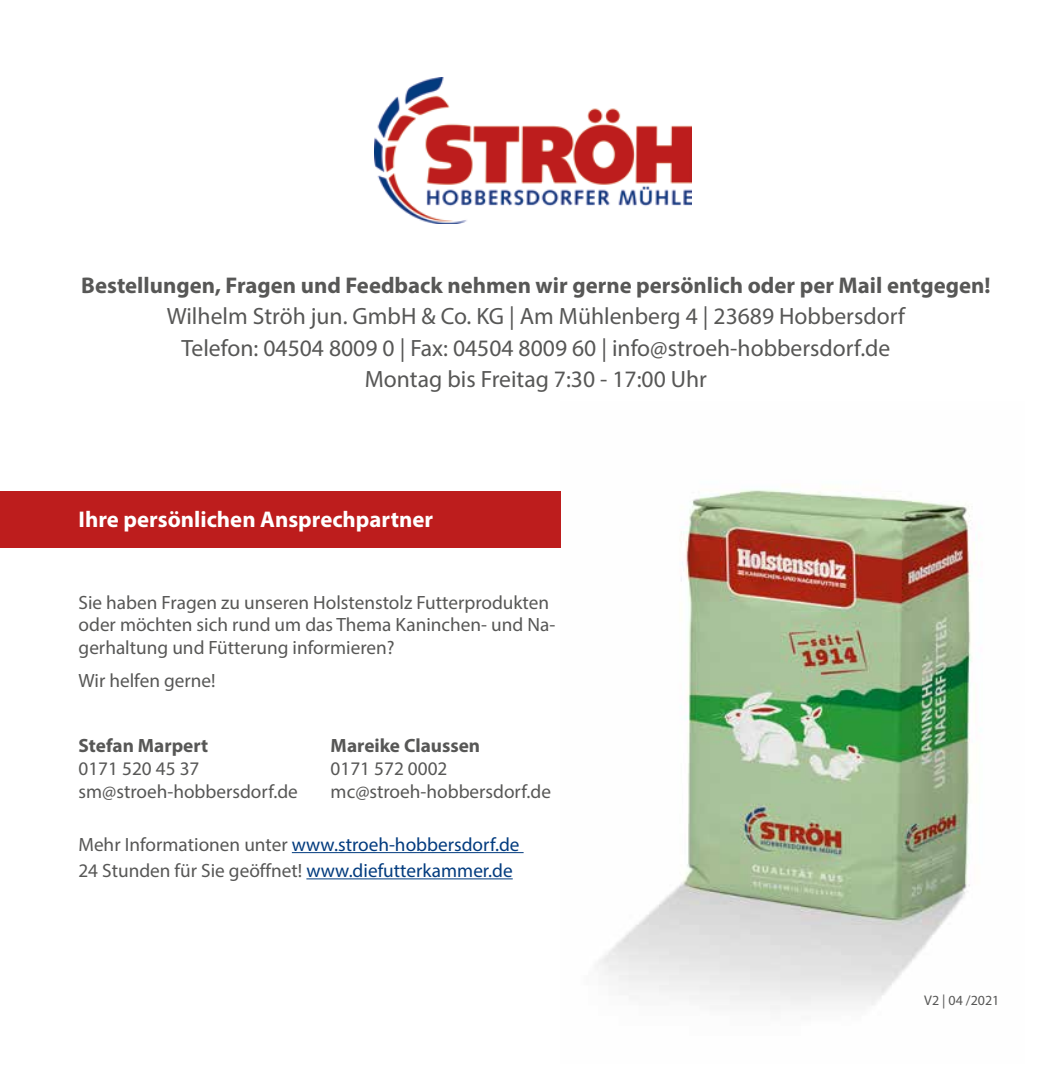
<style>
.page{position:relative;width:1057px;height:1072px;background:#fff}
.page>*{position:absolute;margin:0;border:0;box-sizing:border-box;transform-origin:0 0}
.t1{font:23.62px/31.5px "Myriad Pro";color:#575756;text-align:center}
.t2{font:700 22.75px "Myriad Pro";color:#575756}
.t3{font:700 22.75px "Myriad Pro";color:#fff}
.t4{font:19.25px/22.8px "Myriad Pro";color:#575756}
.t5{font:19.25px/26.2px "Myriad Pro";color:#023b7e}
.t6{font:700 19.25px "Myriad Pro";color:#575756}
.t7{font:14px "Myriad Pro";color:#575756}
.s1{color:#575756}
</style>
<div class="page">
<img style="left:597px;top:490px;width:384px;height:520px">
<img style="left:374px;top:78px;width:318px;height:146px">
<hr style="left:292px;top:852px;width:231px;height:1px;background:#023b7e">
<hr style="left:306px;top:878px;width:207px;height:1px;background:#023b7e">
<div style="left:0;top:491px;width:561px;height:56px;background:#bd1d1d"></div>
<p class="t2" style="left:81px;top:270px;width:911px">Bestellungen, Fragen und Feedback nehmen wir gerne persönlich oder per Mail entgegen!</p>
<p class="t1" style="left:167px;top:300px;width:739px">Wilhelm Ströh jun. GmbH &amp; Co. KG | Am Mühlenberg 4 | 23689 Hobbersdorf<br>Telefon: 04504 8009 0 | Fax: 04504 8009 60 | info@stroeh-hobbersdorf.de<br>Montag bis Freitag 7:30 - 17:00 Uhr</p>
<p class="t3" style="left:79px;top:505px;width:356px">Ihre persönlichen Ansprechpartner</p>
<p class="t4" style="left:79px;top:590px;width:478px">Sie haben Fragen zu unseren Holstenstolz Futterprodukten oder möchten sich rund um das Thema Kaninchen- und Na&shy;gerhaltung und Fütterung informieren?</p>
<p class="t4" style="left:79px;top:668px;width:139px">Wir helfen gerne!</p>
<p class="t6" style="left:79px;top:733px;width:131px">Stefan Marpert</p>
<p class="t6" style="left:331px;top:733px;width:151px">Mareike Claussen</p>
<p class="t4" style="left:79px;top:756px;width:122px">0171 520 45 37</p>
<p class="t4" style="left:331px;top:756px;width:118px">0171 572 0002</p>
<p class="t4" style="left:79px;top:779px;width:221px">sm@stroeh-hobbersdorf.de</p>
<p class="t4" style="left:331px;top:779px;width:222px">mc@stroeh-hobbersdorf.de</p>
<p class="t5" style="left:78px;top:830px;width:442px"><span class="s1">Mehr Informationen unter</span> www.stroeh-hobbersdorf.de<br><span class="s1">24 Stunden für Sie geöffnet!</span> www.diefutterkammer.de</p>
<p class="t7" style="left:924px;top:991px;width:77px">V2 | 04 /2021</p>
</div>
